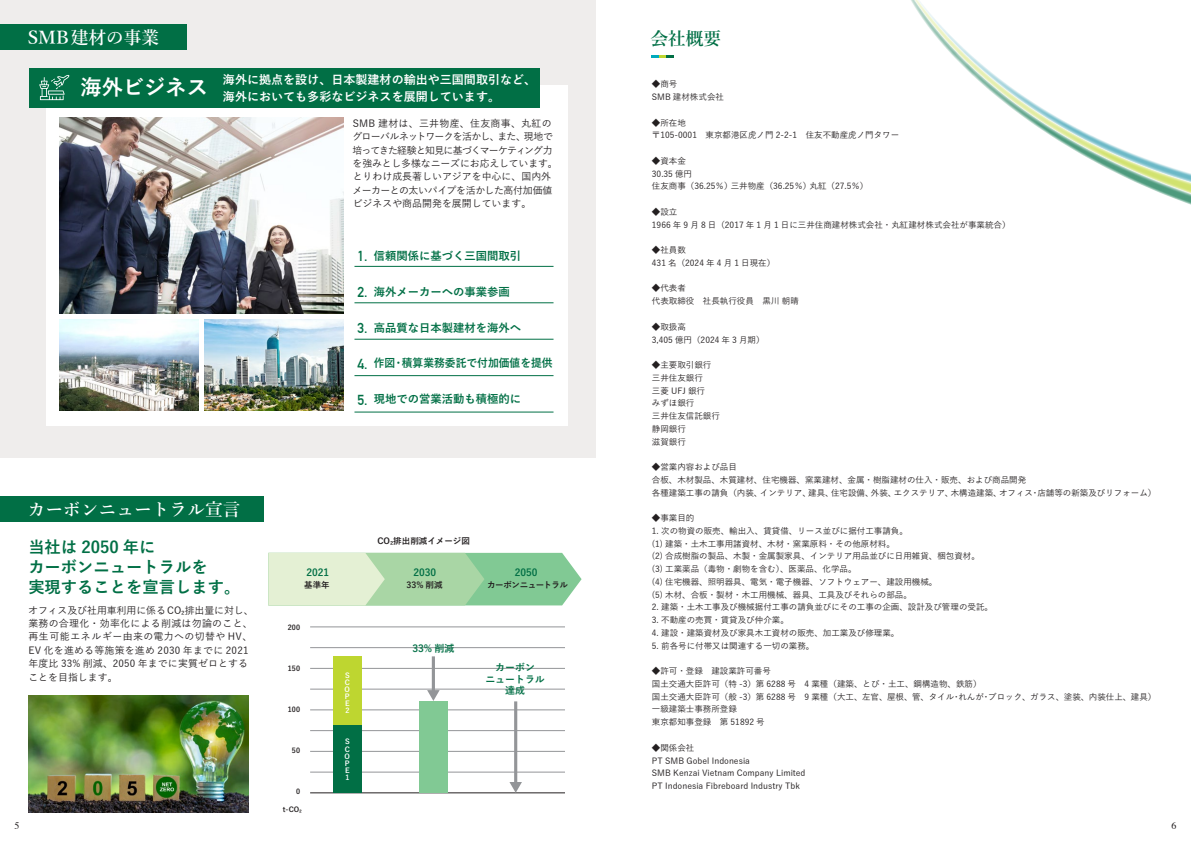
<style>
.page{position:relative;width:1191px;height:842px;background:#fff}
.page>*{position:absolute;margin:0;border:0;box-sizing:border-box;transform-origin:0 0}
.t1{font:700 21.3px "Yu Go";color:#fff}
.t2{font:600 17.7px "Yu Min";color:#fff}
.t3{font:600 17.7px "Yu Min";color:#016f45}
.t4{font:700 16.3px/19.8px "Yu Go";color:#016f45}
.t5{font:700 14.2px "DIN Alternate";color:#016f45}
.t6{font:700 12px/16.3px "Yu Go";color:#fff}
.t7{font:700 11.3px "Yu Go";color:#016f45}
.t8{font:700 11.3px "Yu Go";color:#016f45;scale:.95 1}
.t9{font:500 9.9px/13.5px "Yu Go";letter-spacing:-.02em;color:#231f20}
.t10{font:500 9.9px/13.5px "Yu Go";letter-spacing:.02em;color:#231f20}
.t11{font:700 9.9px/11.3px "Yu Go";color:#016f45;text-align:center}
.t12{font:9.9px "Times";color:#231f20}
.t13{font:500 8.5px/12.8px "Yu Go";color:#231f20}
.t14{font:700 8.5px "Yu Go";color:#231f20}
.t15{font:700 8.5px "Yu Go";letter-spacing:-.05em;color:#231f20}
.t16{font:700 7.1px "Yu Go";color:#231f20}
.t17{font:700 7.1px/7.1px "Yu Go";color:#fff;text-align:justify}
</style>
<div class="page">
<div style="left:0;top:0;width:595px;height:457px;background:#efedec"></div>
<div style="left:46px;top:85px;width:521px;height:340px;background:#fff"></div>
<svg style="left:651px;top:55px;width:23px;height:3px"></svg>
<svg style="left:268px;top:553px;width:313px;height:52px;background:#b3dcb2"></svg>
<hr style="left:310px;top:793px;width:255px;height:1px;background:#231f20">
<hr style="left:310px;top:751px;width:255px;height:1px;background:#939598">
<hr style="left:310px;top:710px;width:255px;height:1px;background:#939598">
<hr style="left:310px;top:668px;width:255px;height:1px;background:#939598">
<hr style="left:310px;top:627px;width:255px;height:1px;background:#939598">
<hr style="left:310px;top:647px;width:255px;height:1px;background:#939598">
<hr style="left:310px;top:689px;width:255px;height:1px;background:#939598">
<hr style="left:310px;top:730px;width:255px;height:1px;background:#939598">
<hr style="left:310px;top:772px;width:255px;height:1px;background:#939598">
<div style="left:333px;top:725px;width:28px;height:68px;background:#016f45"></div>
<div style="left:419px;top:701px;width:28px;height:92px;background:#81c994"></div>
<div style="left:333px;top:656px;width:28px;height:69px;background:#bed630"></div>
<hr style="left:432px;top:656px;width:3px;height:36px;background:#939598">
<svg style="left:427px;top:690px;width:12px;height:11px"></svg>
<hr style="left:514px;top:701px;width:3px;height:83px;background:#939598">
<svg style="left:509px;top:782px;width:13px;height:11px"></svg>
<svg style="left:1145px;top:186px;width:46px;height:11px"></svg>
<svg style="left:911px;top:0;width:280px;height:186px"></svg>
<div style="left:0;top:24px;width:186px;height:25px;background:#016f45"></div>
<div style="left:0;top:496px;width:264px;height:26px;background:#016f45"></div>
<img style="left:28px;top:695px;width:220px;height:117px">
<div style="left:29px;top:68px;width:510px;height:40px;background:#016f45"></div>
<hr style="left:354px;top:266px;width:199px;height:1px;background:#016f45">
<hr style="left:354px;top:303px;width:199px;height:1px;background:#016f45">
<hr style="left:354px;top:339px;width:199px;height:1px;background:#016f45">
<hr style="left:354px;top:375px;width:199px;height:1px;background:#016f45">
<hr style="left:354px;top:412px;width:199px;height:1px;background:#016f45">
<img style="left:60px;top:118px;width:283px;height:195px">
<img style="left:60px;top:319px;width:139px;height:91px">
<img style="left:205px;top:319px;width:138px;height:91px">
<svg style="left:39px;top:75px;width:30px;height:25px"></svg>
<h2 class="t2" style="left:28px;top:27px;width:133px">SMB建材の事業</h2>
<h1 class="t1" style="left:80px;top:76px;width:129px">海外ビジネス</h1>
<h3 class="t6" style="left:223px;top:72px;width:315px">海外に拠点を設け、日本製建材の輸出や三国間取引など、海外においても多彩なビジネスを展開しています。</h3>
<p class="t9" style="left:352px;top:115px;width:207px">SMB 建材は、三井物産、住友商事、丸紅のグローバルネットワークを活かし、また、現地で培ってきた経験と知見に基づくマーケティング力を強みとし多様なニーズにお応えしています。とりわけ成長著しいアジアを中心に、国内外メーカーとの太いパイプを活かした高付加価値ビジネスや商品開発を展開しています。</p>
<h3 class="t7" style="left:374px;top:249px;width:149px">信頼関係に基づく三国間取引</h3>
<h3 class="t7" style="left:374px;top:285px;width:138px">海外メーカーへの事業参画</h3>
<h3 class="t7" style="left:374px;top:321px;width:149px">高品質な日本製建材を海外へ</h3>
<h3 class="t8" style="left:374px;top:357px;width:190px">作図・積算業務委託で付加価値を提供</h3>
<h3 class="t7" style="left:374px;top:393px;width:149px">現地での営業活動も積極的に</h3>
<h3 class="t5" style="left:357px;top:245px;width:12px">1.</h3>
<h3 class="t5" style="left:357px;top:281px;width:12px">2.</h3>
<h3 class="t5" style="left:357px;top:317px;width:12px">3.</h3>
<h3 class="t5" style="left:357px;top:353px;width:12px">4.</h3>
<h3 class="t5" style="left:357px;top:389px;width:12px">5.</h3>
<h2 class="t2" style="left:28px;top:500px;width:214px">カーボンニュートラル宣言</h2>
<h3 class="t4" style="left:28px;top:537px;width:213px">当社は 2050 年に<br>カーボンニュートラルを<br>実現することを宣言します。</h3>
<p class="t10" style="left:28px;top:602px;width:227px">オフィス及び社用車利用に係るCO₂排出量に対し、業務の合理化・効率化による削減は勿論のこと、再生可能エネルギー由来の電力への切替や HV、<br>EV 化を進める等施策を進め 2030 年までに 2021年度比 33% 削減、2050 年までに実質ゼロとすることを目指します。</p>
<p class="t14" style="left:377px;top:536px;width:94px">CO₂排出削減イメージ図</p>
<p class="t11" style="left:306px;top:567px;width:24px">2021</p>
<p class="t14" style="left:304px;top:580px;width:27px">基準年</p>
<p class="t14" style="left:406px;top:580px;width:38px">33% 削減</p>
<p class="t15" style="left:487px;top:580px;width:83px">カーボンニュートラル</p>
<p class="t11" style="left:413px;top:567px;width:24px">2030</p>
<p class="t11" style="left:515px;top:567px;width:24px">2050</p>
<p class="t16" style="left:288px;top:623px;width:14px">200</p>
<p class="t16" style="left:288px;top:664px;width:14px">150</p>
<p class="t16" style="left:288px;top:705px;width:14px">100</p>
<p class="t16" style="left:292px;top:746px;width:10px">50</p>
<p class="t16" style="left:296px;top:787px;width:6px">0</p>
<p class="t16" style="left:283px;top:806px;width:20px">t-CO₂</p>
<p class="t17" style="left:345px;top:672px;width:7px">S C O P E 2</p>
<p class="t17" style="left:345px;top:738px;width:7px">S C O P E 1</p>
<p class="t11" style="left:412px;top:643px;width:44px">33% 削減</p>
<p class="t11" style="left:485px;top:662px;width:61px">カーボン<br>ニュートラル達成</p>
<h2 class="t3" style="left:650px;top:29px;width:72px">会社概要</h2>
<p class="t13" style="left:652px;top:77px;width:74px">◆商号　<br>SMB 建材株式会社</p>
<p class="t13" style="left:652px;top:115px;width:249px">◆所在地　<br>〒105-0001　東京都港区虎ノ門 2-2-1　住友不動産虎ノ門タワー</p>
<p class="t13" style="left:652px;top:153px;width:218px">◆資本金　<br>30.35 億円<br>住友商事（36.25％）三井物産（36.25％）丸紅（27.5％）</p>
<p class="t13" style="left:652px;top:204px;width:360px">◆設立　<br>1966 年 9 月 8 日（2017 年 1 月 1 日に三井住商建材株式会社・丸紅建材株式会社が事業統合）</p>
<p class="t13" style="left:652px;top:243px;width:125px">◆社員数　<br>431 名（2024 年 4 月 1 日現在）</p>
<p class="t13" style="left:652px;top:281px;width:148px">◆代表者　<br>代表取締役　社長執行役員　黒川 朝晴</p>
<p class="t13" style="left:652px;top:319px;width:114px">◆取扱高　<br>3,405 億円（2024 年 3 月期）</p>
<p class="t13" style="left:652px;top:357px;width:70px">◆主要取引銀行　三井住友銀行<br>三菱 UFJ 銀行<br>みずほ銀行<br>三井住友信託銀行静岡銀行<br>滋賀銀行</p>
<p class="t13" style="left:652px;top:459px;width:506px">◆営業内容および品目　<br>合板、木材製品、木質建材、住宅機器、窯業建材、金属・樹脂建材の仕入・販売、および商品開発<br>各種建築工事の請負（内装、インテリア、建具、住宅設備、外装、エクステリア、木構造建築、オフィス・店舗等の新築及びリフォーム）</p>
<p class="t13" style="left:652px;top:510px;width:44px">◆事業目的</p>
<p class="t13" style="left:652px;top:523px;width:329px">1. 次の物資の販売、輸出入、賃貸借、リース並びに据付工事請負。<br>(1) 建築・土木工事用諸資材、木材・窯業原料・その他原材料。<br>(2) 合成樹脂の製品、木製・金属製家具、インテリア用品並びに日用雑貨、梱包資材。(3) 工業薬品（毒物・劇物を含む）、医薬品、化学品。<br>(4) 住宅機器、照明器具、電気・電子機器、ソフトウェアー、建設用機械。<br>(5) 木材、合板・製材・木工用機械、器具、工具及びそれらの部品。</p>
<p class="t13" style="left:652px;top:600px;width:342px">2. 建築・土木工事及び機械据付工事の請負並びにその工事の企画、設計及び管理の受託。</p>
<p class="t13" style="left:652px;top:612px;width:138px">3. 不動産の売買・賃貸及び仲介業。</p>
<p class="t13" style="left:652px;top:625px;width:249px">4. 建設・建築資材及び家具木工資材の販売、加工業及び修理業。</p>
<p class="t13" style="left:652px;top:638px;width:164px">5. 前各号に付帯又は関連する一切の業務。</p>
<p class="t13" style="left:652px;top:664px;width:506px">◆許可・登録　建設業許可番号<br>国土交通大臣許可（特 -3）第 6288 号　4 業種（建築、とび・土工、鋼構造物、鉄筋）<br>国土交通大臣許可（般 -3）第 6288 号　9 業種（大工、左官、屋根、管、タイル・れんが・ブロック、ガラス、塗装、内装仕上、建具）一級建築士事務所登録<br>東京都知事登録　第 51892 号</p>
<p class="t13" style="left:652px;top:740px;width:155px">◆関係会社<br>PT SMB Gobel Indonesia<br>SMB Kenzai Vietnam Company Limited<br>PT Indonesia Fibreboard Industry Tbk</p>
<p class="t12" style="left:14px;top:817px;width:6px">5</p>
<p class="t12" style="left:1171px;top:817px;width:6px">6</p>
</div>
